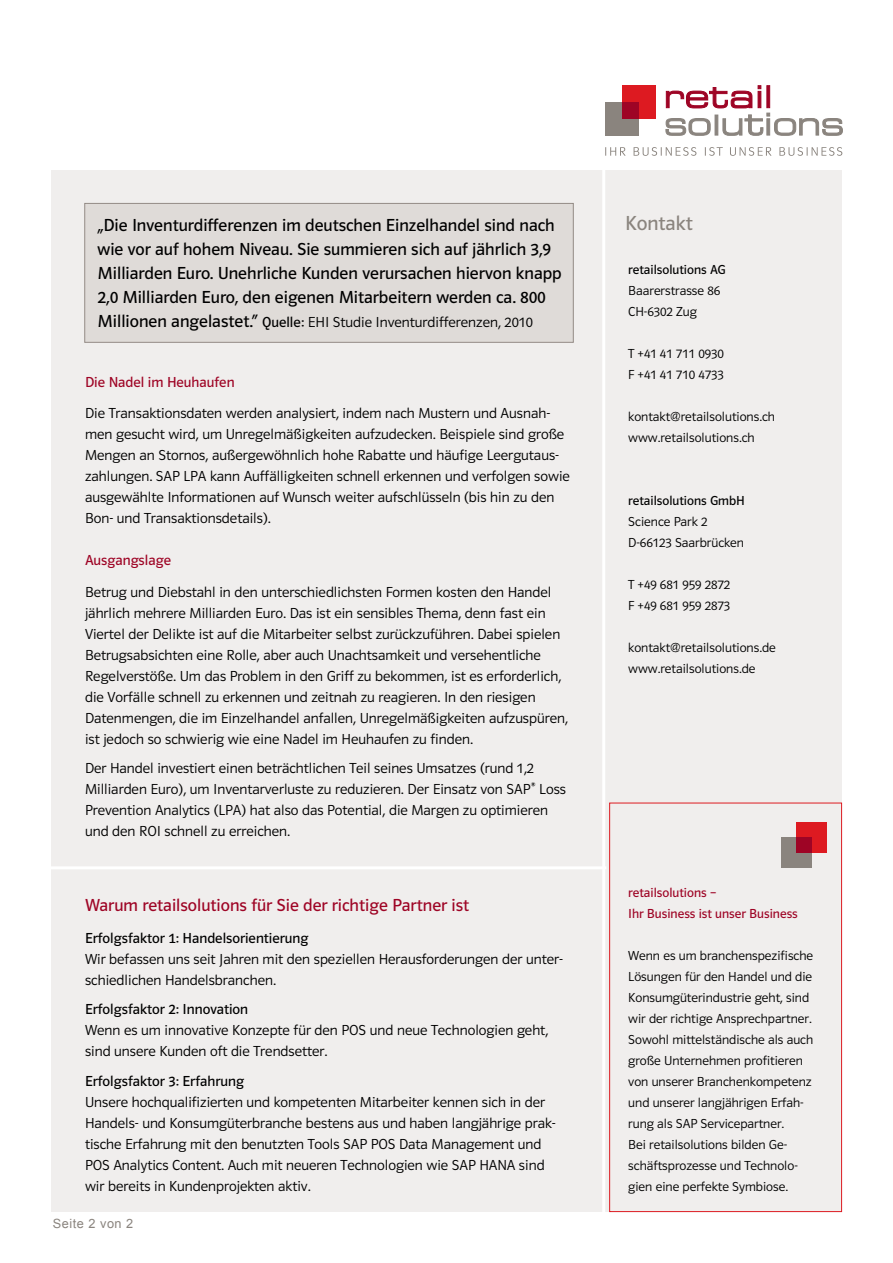
<style>
.page{position:relative;width:893px;height:1263px;background:#fff}
.page>*{position:absolute;margin:0;border:0;box-sizing:border-box;transform-origin:0 0}
.t1{font:21px "Polo 11 Buch";color:#8a847e}
.t2{font:18px/24px "Polo 11 Buch";color:#000}
.t3{font:18px "Polo 11 Buch";color:#9e0425}
.t4{font:15px/21px "Polo Eins Leicht";color:#000}
.t5{font:15px "Polo 11 Buch";color:#000}
.t6{font:15px "Polo 11 Buch";color:#9e0425}
.t7{font:13.5px/21px "Polo Eins Leicht";color:#000}
.t8{font:13.5px/21px "Polo 11 Buch";color:#9e0425}
.t9{font:13.5px "Polo 11 Buch";color:#000}
.t10{font:12.75px "Arial";letter-spacing:.04em;color:#8a847e}
.s1{font-family:"Polo 11 Buch";font-size:18px}
.s2{font-family:"Polo 11 Buch"}
</style>
<div class="page">
<div style="left:51px;top:170px;width:791px;height:1042px;background:#f0eeed"></div>
<hr style="left:602px;top:104px;width:3px;height:1109px;background:#fff">
<hr style="left:50px;top:866px;width:556px;height:3px;background:#fff">
<div style="left:85px;top:203px;width:488px;height:140px;background:#dfdbd8;border:1px solid #948b86"></div>
<div style="left:609px;top:803px;width:233px;height:409px;border:1px solid #dd1a21"></div>
<div style="left:781px;top:838px;width:30px;height:30px;background:#8a847e"></div>
<div style="left:796px;top:823px;width:30px;height:30px;background:#dd1a21"></div>
<div style="left:796px;top:838px;width:15px;height:15px;background:#9e0425"></div>
<div style="left:605px;top:102px;width:34px;height:33px;background:#8a847e"></div>
<div style="left:622px;top:85px;width:34px;height:34px;background:#dd1a21"></div>
<div style="left:622px;top:102px;width:17px;height:17px;background:#9e0425"></div>
<svg style="left:666px;top:86px;width:177px;height:50px"></svg>
<svg style="left:605px;top:147px;width:237px;height:9px"></svg>
<p class="t2" style="left:98px;top:213px;width:466px">„Die Inventurdifferenzen im deutschen Einzelhandel sind nach wie vor auf hohem Niveau. Sie summieren sich auf jährlich 3,9<br>Milliarden Euro. Unehrliche Kunden verursachen hiervon knapp 2,0 Milliarden Euro, den eigenen Mitarbeitern werden ca. 800</p>
<p class="t4" style="left:98px;top:311px;width:437px"><span class="s1">Millionen angelastet.“</span> <span class="s2">Quelle:</span> EHI Studie Inventurdifferenzen, 2010</p>
<p class="t6" style="left:85px;top:373px;width:151px">Die Nadel im Heuhaufen</p>
<p class="t4" style="left:85px;top:403px;width:486px">Die Transaktionsdaten werden analysiert, indem nach Mustern und Ausnah&shy;men gesucht wird, um Unregelmäßigkeiten aufzudecken. Beispiele sind große Mengen an Stornos, außergewöhnlich hohe Rabatte und häufige Leergutaus&shy;zahlungen. SAP LPA kann Auffälligkeiten schnell erkennen und verfolgen sowie ausgewählte Informationen auf Wunsch weiter aufschlüsseln (bis hin zu den Bon- und Transaktionsdetails).</p>
<p class="t6" style="left:85px;top:552px;width:87px">Ausgangslage</p>
<p class="t4" style="left:85px;top:581px;width:485px">Betrug und Diebstahl in den unterschiedlichsten Formen kosten den Handel jährlich mehrere Milliarden Euro. Das ist ein sensibles Thema, denn fast ein Viertel der Delikte ist auf die Mitarbeiter selbst zurückzuführen. Dabei spielen Betrugsabsichten eine Rolle, aber auch Unachtsamkeit und versehentliche Regelverstöße. Um das Problem in den Griff zu bekommen, ist es erforderlich, die Vorfälle schnell zu erkennen und zeitnah zu reagieren. In den riesigen Datenmengen, die im Einzelhandel anfallen, Unregelmäßigkeiten aufzuspüren, ist jedoch so schwierig wie eine Nadel im Heuhaufen zu finden.</p>
<p class="t4" style="left:85px;top:758px;width:483px">Der Handel investiert einen beträchtlichen Teil seines Umsatzes (rund 1,2<br>Milliarden Euro), um Inventarverluste zu reduzieren. Der Einsatz von SAP® Loss Prevention Analytics (LPA) hat also das Potential, die Margen zu optimieren und den ROI schnell zu erreichen.</p>
<p class="t3" style="left:85px;top:895px;width:386px">Warum retailsolutions für Sie der richtige Partner ist</p>
<p class="t5" style="left:85px;top:929px;width:225px">Erfolgsfaktor 1: Handelsorientierung</p>
<p class="t4" style="left:85px;top:948px;width:479px">Wir befassen uns seit Jahren mit den speziellen Herausforderungen der unter&shy;schiedlichen Handelsbranchen.</p>
<p class="t5" style="left:85px;top:1001px;width:165px">Erfolgsfaktor 2: Innovation</p>
<p class="t4" style="left:85px;top:1020px;width:465px">Wenn es um innovative Konzepte für den POS und neue Technologien geht, sind unsere Kunden oft die Trendsetter.</p>
<p class="t5" style="left:85px;top:1072px;width:161px">Erfolgsfaktor 3: Erfahrung</p>
<p class="t4" style="left:85px;top:1091px;width:472px">Unsere hochqualifizierten und kompetenten Mitarbeiter kennen sich in der Handels- und Konsumgüterbranche bestens aus und haben langjährige prak&shy;tische Erfahrung mit den benutzten Tools SAP POS Data Management und POS Analytics Content. Auch mit neueren Technologien wie SAP HANA sind wir bereits in Kundenprojekten aktiv.</p>
<p class="t10" style="left:53px;top:1215px;width:82px">Seite 2 von 2</p>
<h1 class="t1" style="left:625px;top:212px;width:69px">Kontakt</h1>
<p class="t9" style="left:628px;top:262px;width:99px">retailsolutions AG</p>
<p class="t7" style="left:628px;top:280px;width:93px">Baarerstrasse 86<br>CH-6302 Zug</p>
<p class="t7" style="left:628px;top:343px;width:97px">T +41 41 711 0930<br>F +41 41 710 4733</p>
<p class="t7" style="left:628px;top:406px;width:148px">kontakt@retailsolutions.ch www.retailsolutions.ch</p>
<p class="t9" style="left:628px;top:493px;width:118px">retailsolutions GmbH</p>
<p class="t7" style="left:628px;top:511px;width:117px">Science Park 2<br>D-66123 Saarbrücken</p>
<p class="t7" style="left:628px;top:574px;width:103px">T +49 681 959 2872<br>F +49 681 959 2873</p>
<p class="t7" style="left:628px;top:637px;width:149px">kontakt@retailsolutions.de www.retailsolutions.de</p>
<p class="t8" style="left:628px;top:882px;width:171px">retailsolutions –<br>Ihr Business ist unser Business</p>
<p class="t7" style="left:628px;top:945px;width:186px">Wenn es um branchenspezifische<br>Lösungen für den Handel und die<br>Konsumgüterindustrie geht, sind wir der richtige Ansprechpartner.<br>Sowohl mittelständische als auch große Unternehmen profitieren von unserer Branchenkompetenz und unserer langjährigen Erfah&shy;rung als SAP Servicepartner.<br>Bei retailsolutions bilden Ge&shy;schäftsprozesse und Technolo&shy;gien eine perfekte Symbiose.</p>
</div>
